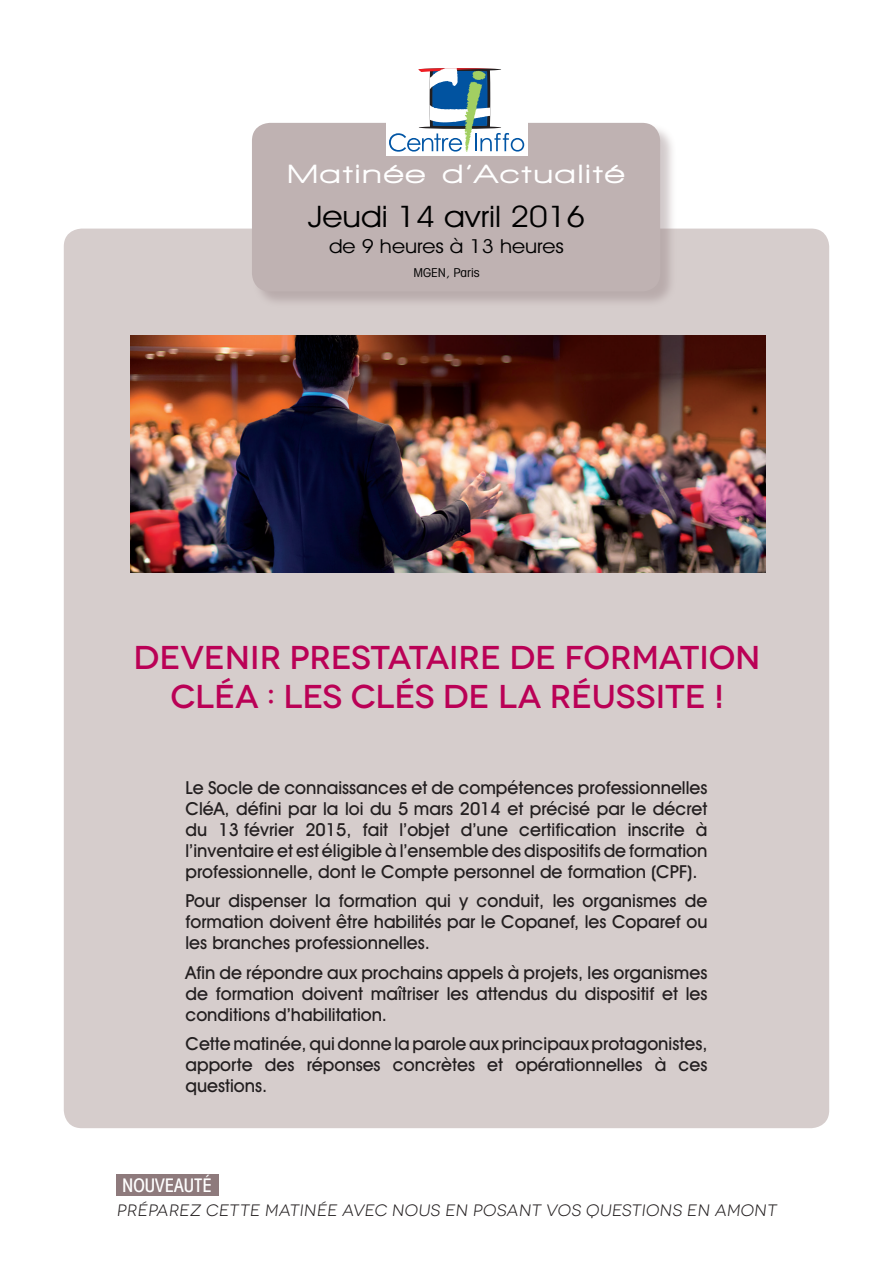
<style>
.page{position:relative;width:893px;height:1263px;background:#fff}
.page>*{position:absolute;margin:0;border:0;box-sizing:border-box;transform-origin:0 0}
.t1{font:500 33px/39px "Novecentowide";letter-spacing:-.01em;color:#ba0156;text-align:center}
.t2{font:29.85px "Avant Garde IT Cby BT";color:#000;scale:1.11 1}
.t3{font:900 27px "Walkway Expand";letter-spacing:.09em;color:#fff}
.t4{font:19.35px "Avant Garde IT Cby BT";color:#000;scale:1.11 1}
.t5{font:500 condensed 18.6px "Avant Garde IT Cby BT";color:#fff}
.t6{font:500 18px/21px "Avant Garde IT Cby BT";color:#231f20;text-align:justify}
.t7{font:16.5px "Novecentowide";color:#231f20}
.t8{font:condensed 12.15px "Avant Garde IT Cby BT";color:#000;scale:1.11 1}
</style>
<div class="page">
<div style="left:64px;top:229px;width:765px;height:899px;background:#d6cdcc;border-radius:18px"></div>
<div style="left:252px;top:123px;width:425px;height:185px;background:#8e7a7c;opacity:.4"></div>
<div style="left:252px;top:123px;width:408px;height:168px;background:#bfb2b2;border-radius:18px"></div>
<div style="left:386px;top:64px;width:141px;height:92px;background:#fff"></div>
<svg style="left:389px;top:68px;width:135px;height:84px"></svg>
<img style="left:131px;top:336px;width:634px;height:236px">
<div style="left:116px;top:1174px;width:103px;height:22px;background:#8e7a7c"></div>
<h3 class="t3" style="left:288px;top:159px;width:338px">Matinée d’Actualité</h3>
<h2 class="t2" style="left:308px;top:198px;width:252px">Jeudi 14 avril 2016</h2>
<p class="t4" style="left:329px;top:234px;width:213px">de 9 heures à 13 heures</p>
<p class="t8" style="left:413px;top:266px;width:61px">MGEN, Paris</p>
<h1 class="t1" style="left:134px;top:638px;width:628px">DEVENIR PRESTATAIRE DE FORMATION<br>CLÉA : LES CLÉS DE LA RÉUSSITE !</h1>
<p class="t6" style="left:185px;top:777px;width:523px">Le Socle de connaissances et de compétences professionnelles CléA, défini par la loi du 5 mars 2014 et précisé par le décret du 13 février 2015, fait l’objet d’une certification inscrite à l’inventaire et est éligible à l’ensemble des dispositifs de formation professionnelle, dont le Compte personnel de formation (CPF).</p>
<p class="t6" style="left:185px;top:890px;width:523px">Pour dispenser la formation qui y conduit, les organismes de formation doivent être habilités par le Copanef, les Coparef ou les branches professionnelles.</p>
<p class="t6" style="left:185px;top:962px;width:523px">Afin de répondre aux prochains appels à projets, les organismes de formation doivent maîtriser les attendus du dispositif et les conditions d’habilitation.</p>
<p class="t6" style="left:185px;top:1033px;width:523px">Cette matinée, qui donne la parole aux principaux protagonistes, apporte des réponses concrètes et opérationnelles à ces questions.</p>
<p class="t5" style="left:122px;top:1174px;width:91px">NOUVEAUTÉ</p>
<p class="t7" style="left:117px;top:1201px;width:664px">PRÉPAREZ CETTE MATINÉE AVEC NOUS EN POSANT VOS QUESTIONS EN AMONT</p>
</div>
